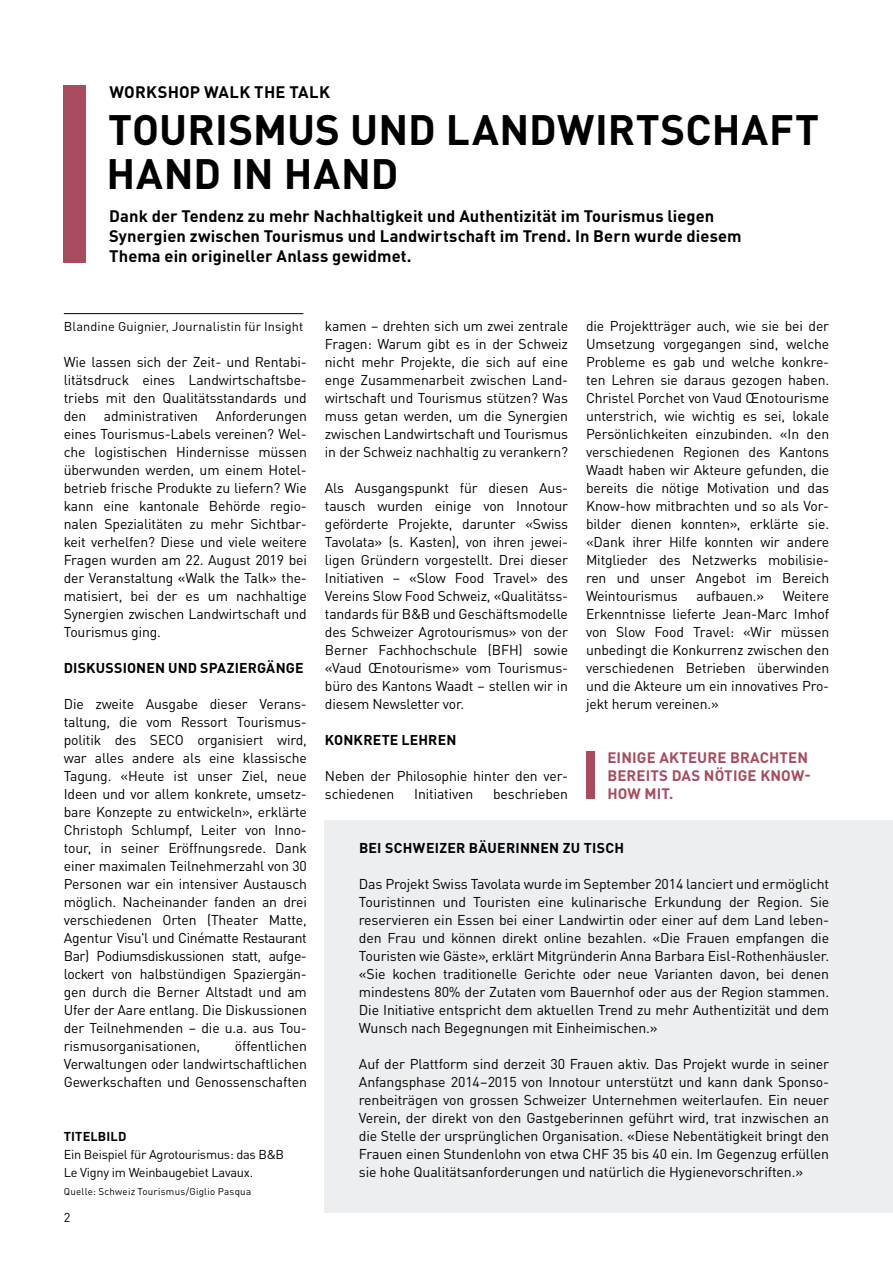
<style>
.page{position:relative;width:893px;height:1263px;background:#fff}
.page>*{position:absolute;margin:0;border:0;box-sizing:border-box;transform-origin:0 0}
.t1{font:700 42px/43.5px "DINOT";letter-spacing:.005em;color:#000}
.t2{font:700 16.5px/20.2px "DINOT";letter-spacing:.005em;color:#000}
.t3{font:700 15px/18px "DINOT";letter-spacing:.01em;color:#a84b5e}
.t4{font:14.1px/18px "DINOT";letter-spacing:-.01em;color:#000;text-align:justify}
.t5{font:700 14.1px "DINOT";letter-spacing:.015em;color:#000}
.t6{font:12.75px/18px "DINOT";letter-spacing:-.02em;color:#000}
.t7{font:12.75px "DINOT";letter-spacing:.005em;color:#000}
.t8{font:700 12.75px "DINOT";letter-spacing:.01em;color:#000}
.t9{font:9.75px "DINOT";letter-spacing:.025em;color:#000}
</style>
<div class="page">
<hr style="left:64px;top:313px;width:239px;height:1px;background:#000">
<div style="left:586px;top:751px;width:9px;height:48px;background:#a84b5e"></div>
<div style="left:64px;top:85px;width:22px;height:177px;background:#a84b5e"></div>
<div style="left:325px;top:821px;width:568px;height:392px;background:#edeeef"></div>
<p class="t2" style="left:109px;top:80px;width:222px">WORKSHOP WALK THE TALK</p>
<h1 class="t1" style="left:106px;top:105px;width:714px">TOURISMUS UND LANDWIRTSCHAFT<br>HAND IN HAND</h1>
<p class="t2" style="left:109px;top:204px;width:634px">Dank der Tendenz zu mehr Nachhaltigkeit und Authentizität im Tourismus liegen<br>Synergien zwischen Tourismus und Landwirtschaft im Trend. In Bern wurde diesem<br>Thema ein origineller Anlass gewidmet.</p>
<p class="t7" style="left:64px;top:316px;width:241px">Blandine Guignier, Journalistin für Insight</p>
<p class="t4" style="left:64px;top:351px;width:245px">Wie lassen sich der Zeit- und Rentabi&shy;litätsdruck eines Landwirtschaftsbe&shy;triebs mit den Qualitätsstandards und den administrativen Anforderungen eines Tourismus-Labels vereinen? Wel&shy;che logistischen Hindernisse müssen überwunden werden, um einem Hotel&shy;betrieb frische Produkte zu liefern? Wie kann eine kantonale Behörde regio&shy;nalen Spezialitäten zu mehr Sichtbar&shy;keit verhelfen? Diese und viele weitere Fragen wurden am 22. August 2019 bei der Veranstaltung «Walk the Talk» the&shy;matisiert, bei der es um nachhaltige Synergien zwischen Landwirtschaft und Tourismus ging.</p>
<p class="t5" style="left:64px;top:657px;width:241px">DISKUSSIONEN UND SPAZIERGÄNGE</p>
<p class="t4" style="left:64px;top:693px;width:245px">Die zweite Ausgabe dieser Verans&shy;taltung, die vom Ressort Tourismus&shy;politik des SECO organisiert wird, war alles andere als eine klassische Tagung. «Heute ist unser Ziel, neue Ideen und vor allem konkrete, umsetz&shy;bare Konzepte zu entwickeln», erklärte Christoph Schlumpf, Leiter von Inno&shy;tour, in seiner Eröffnungsrede. Dank einer maximalen Teilnehmerzahl von 30<br>Personen war ein intensiver Austausch möglich. Nacheinander fanden an drei verschiedenen Orten (Theater Matte, Agentur Visu'l und Cinématte Restaurant Bar) Podiumsdiskussionen statt, aufge&shy;lockert von halbstündigen Spaziergän&shy;gen durch die Berner Altstadt und am Ufer der Aare entlang. Die Diskussionen der Teilnehmenden – die u.a. aus Tou&shy;rismusorganisationen,</p>
<p class="t4" style="left:64px;top:1035px;width:245px;text-indent:171px">öffentlichen Verwaltungen oder landwirtschaftlichen Gewerkschaften und Genossenschaften</p>
<p class="t8" style="left:64px;top:1126px;width:64px">TITELBILD</p>
<p class="t6" style="left:64px;top:1144px;width:222px">Ein Beispiel für Agrotourismus: das B&amp;B<br>Le Vigny im Weinbaugebiet Lavaux.</p>
<p class="t9" style="left:64px;top:1184px;width:189px">Quelle: Schweiz Tourismus/Giglio Pasqua</p>
<p class="t6" style="left:64px;top:1207px;width:8px">2</p>
<p class="t4" style="left:325px;top:315px;width:245px">kamen – drehten sich um zwei zentrale Fragen: Warum gibt es in der Schweiz nicht mehr Projekte, die sich auf eine enge Zusammenarbeit zwischen Land&shy;wirtschaft und Tourismus stützen? Was muss getan werden, um die Synergien zwischen Landwirtschaft und Tourismus in der Schweiz nachhaltig zu verankern?</p>
<p class="t4" style="left:325px;top:478px;width:245px">Als Ausgangspunkt für diesen Aus&shy;tausch wurden einige von Innotour geförderte Projekte, darunter «Swiss Tavolata» (s. Kasten), von ihren jewei&shy;ligen Gründern vorgestellt. Drei dieser Initiativen – «Slow Food Travel» des Vereins Slow Food Schweiz, «Qualitätss&shy;tandards für B&amp;B und Geschäftsmodelle des Schweizer Agrotourismus» von der Berner Fachhochschule (BFH) sowie «Vaud Œnotourisme» vom Tourismus&shy;büro des Kantons Waadt – stellen wir in diesem Newsletter vor.</p>
<p class="t5" style="left:325px;top:729px;width:133px">KONKRETE LEHREN</p>
<p class="t4" style="left:325px;top:765px;width:245px">Neben der Philosophie hinter den ver&shy;schiedenen</p>
<p class="t4" style="left:414px;top:783px;width:60px">Initiativen</p>
<p class="t4" style="left:493px;top:783px;width:76px">beschrieben</p>
<p class="t4" style="left:586px;top:316px;width:245px">die Projektträger auch, wie sie bei der Umsetzung vorgegangen sind, welche Probleme es gab und welche konkre&shy;ten Lehren sie daraus gezogen haben.<br>Christel Porchet von Vaud Œnotourisme unterstrich, wie wichtig es sei, lokale Persönlichkeiten einzubinden. «In den verschiedenen Regionen des Kantons Waadt haben wir Akteure gefunden, die bereits die nötige Motivation und das Know-how mitbrachten und so als Vor&shy;bilder dienen konnten», erklärte sie. «Dank ihrer Hilfe konnten wir andere Mitglieder des Netzwerks mobilisie&shy;ren und unser Angebot im Bereich Weintourismus</p>
<p class="t4" style="left:586px;top:586px;width:245px;text-indent:197px">Weitere Erkenntnisse lieferte Jean-Marc Imhof von Slow Food Travel: «Wir müssen unbedingt die Konkurrenz zwischen den verschiedenen Betrieben überwinden und die Akteure um ein innovatives Pro&shy;jekt herum vereinen.»</p>
<p class="t4" style="left:696px;top:586px;width:69px">aufbauen.»</p>
<p class="t3" style="left:607px;top:747px;width:205px">EINIGE AKTEURE BRACHTEN<br>BEREITS DAS NÖTIGE KNOW-<br>HOW MIT.</p>
<p class="t5" style="left:359px;top:837px;width:267px">BEI SCHWEIZER BÄUERINNEN ZU TISCH</p>
<p class="t4" style="left:359px;top:873px;width:472px">Das Projekt Swiss Tavolata wurde im September 2014 lanciert und ermöglicht Touristinnen und Touristen eine kulinarische Erkundung der Region. Sie reservieren ein Essen bei einer Landwirtin oder einer auf dem Land leben&shy;den Frau und können direkt online bezahlen. «Die Frauen empfangen die Touristen wie Gäste», erklärt Mitgründerin Anna Barbara Eisl-Rothenhäusler. «Sie kochen traditionelle Gerichte oder neue Varianten davon, bei denen mindestens 80% der Zutaten vom Bauernhof oder aus der Region stammen.<br>Die Initiative entspricht dem aktuellen Trend zu mehr Authentizität und dem Wunsch nach Begegnungen mit Einheimischen.»</p>
<p class="t4" style="left:359px;top:1054px;width:472px">Auf der Plattform sind derzeit 30 Frauen aktiv. Das Projekt wurde in seiner Anfangsphase 2014–2015 von Innotour unterstützt und kann dank Sponso&shy;renbeiträgen von grossen Schweizer Unternehmen weiterlaufen. Ein neuer Verein, der direkt von den Gastgeberinnen geführt wird, trat inzwischen an die Stelle der ursprünglichen Organisation. «Diese Nebentätigkeit bringt den Frauen einen Stundenlohn von etwa CHF 35 bis 40 ein. Im Gegenzug erfüllen sie hohe Qualitätsanforderungen und natürlich die Hygienevorschriften.»</p>
</div>
